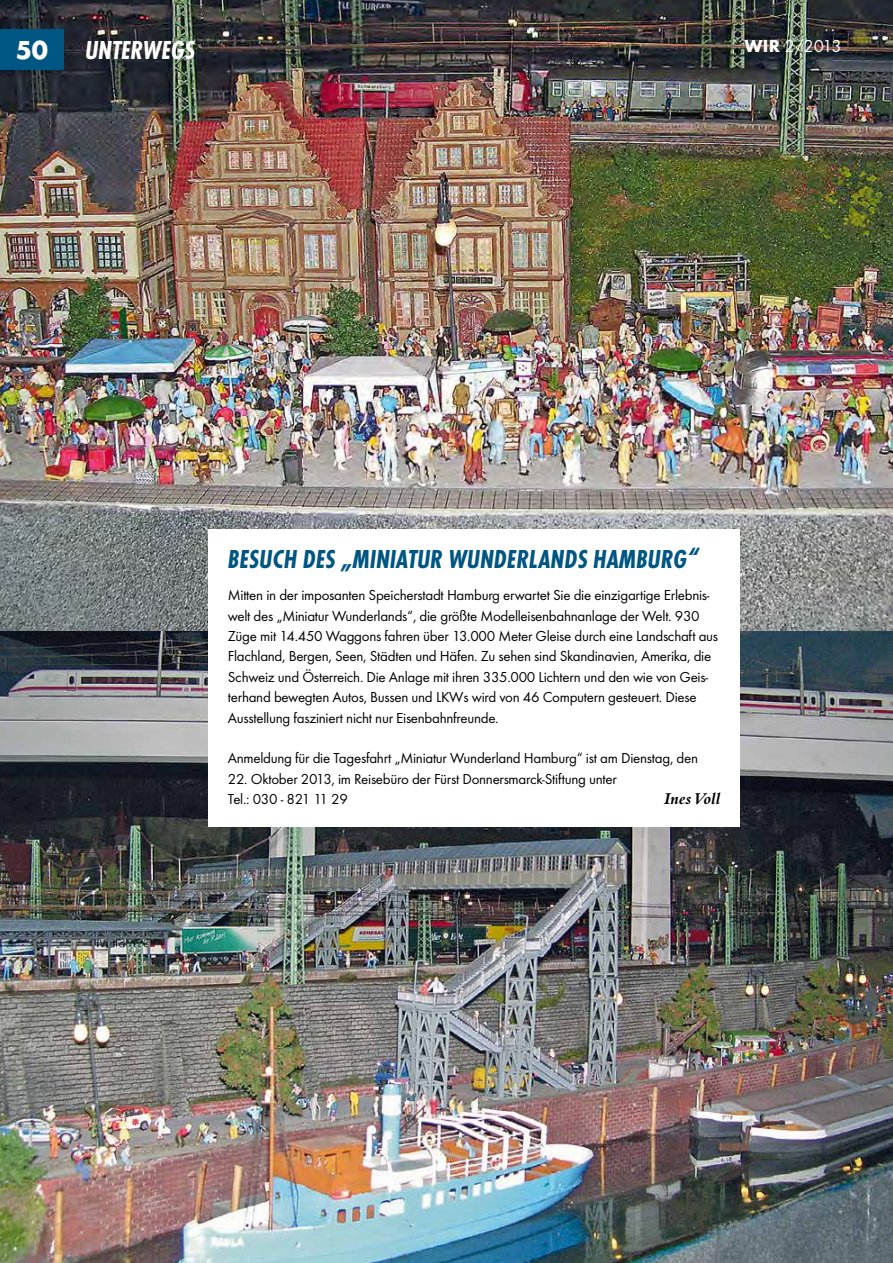
<style>
.page{position:relative;width:893px;height:1263px;background:#fff}
.page>*{position:absolute;margin:0;border:0;box-sizing:border-box;transform-origin:0 0}
.t1{font:italic 700 condensed 27px "Futura T";color:#005683}
.t2{font:italic 700 condensed 27px "Futura T";color:#fff}
.t3{font:700 27px "Futura T";color:#fff}
.t4{font:18px "Futura T";color:#fff}
.t5{font:italic 700 17.25px "Bembo";color:#000}
.t6{font:15px/20.4px "Futura T";letter-spacing:-.02em;color:#000}
.s1{font-weight:700}
</style>
<div class="page">
<img style="left:0;top:0;width:893px;height:1263px">
<div style="left:208px;top:529px;width:531px;height:298px;background:#fff"></div>
<div style="left:0;top:30px;width:64px;height:40px;background:#005683"></div>
<p class="t3" style="left:16px;top:34px;width:34px">50</p>
<p class="t4" style="left:745px;top:36px;width:99px"><span class="s1">Wir</span> 2/2013</p>
<p class="t2" style="left:85px;top:35px;width:112px">UNTERWEGS</p>
<p class="t1" style="left:228px;top:544px;width:472px">BESUCH DES „MINIATUR WUNDERLANDS HAMBURG“</p>
<p class="t6" style="left:228px;top:585px;width:492px">Mitten in der imposanten Speicherstadt Hamburg erwartet Sie die einzigartige Erlebnis&shy;welt des „Miniatur Wunderlands“, die größte Modelleisenbahnanlage der Welt. 930<br>Züge mit 14.450 Waggons fahren über 13.000 Meter Gleise durch eine Landschaft aus Flachland, Bergen, Seen, Städten und Häfen. Zu sehen sind Skandinavien, Amerika, die Schweiz und Österreich. Die Anlage mit ihren 335.000 Lichtern und den wie von Geis&shy;terhand bewegten Autos, Bussen und LKWs wird von 46 Computern gesteuert. Diese Ausstellung fasziniert nicht nur Eisenbahnfreunde.</p>
<p class="t6" style="left:228px;top:748px;width:472px">Anmeldung für die Tagesfahrt „Miniatur Wunderland Hamburg“ ist am Dienstag, den</p>
<p class="t6" style="left:228px;top:768px;width:390px">22. Oktober 2013, im Reisebüro der Fürst Donnersmarck-Stiftung unter<br>Tel.: 030 - 821 11 29</p>
<p class="t5" style="left:664px;top:789px;width:58px">Ines Voll</p>
</div>
